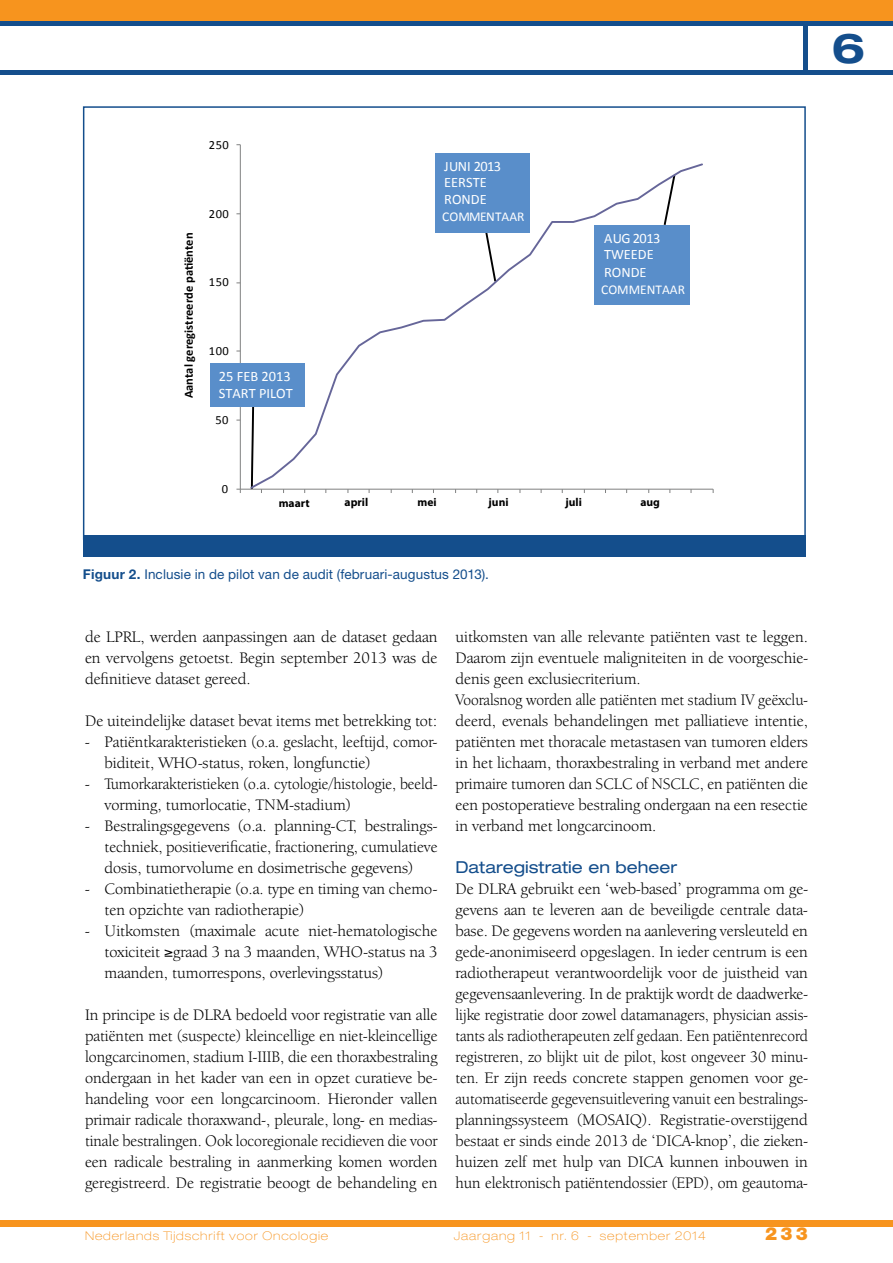
<style>
.page{position:relative;width:893px;height:1263px;background:#fff}
.page>*{position:absolute;margin:0;border:0;box-sizing:border-box;transform-origin:0 0}
.t1{font:700 expanded 41.25px "Helvetica Neue LT Std";color:#144e8c}
.t2{font:900 18px "Helvetica Neue LT Std";color:#f7941e}
.t3{font:16.5px/21px "Berkeley Oldstyle IT Cby BT";color:#000;text-align:justify}
.t4{font:expanded 16.5px "Helvetica Neue LT Std";color:#144e8c}
.t5{font:14.4px/16.8px "Calibri";color:#fff}
.t6{font:13.5px "Helvetica Neue LT Std";letter-spacing:.01em;color:#144e8c}
.t7{font:13.5px "Calibri";color:#fff}
.t8{font:700 12.45px "Calibri";color:#000}
.t9{font:12.45px "Calibri";letter-spacing:.03em;color:#000}
.t10{font:100 expanded 12px "Helvetica Neue LT Std";letter-spacing:.075em;color:#f7941e}
.t11{font:700 11.55px "Myriad Pro";color:#000}
.s1{font-weight:700}
</style>
<div class="page">
<div style="left:0;top:0;width:893px;height:23px;background:#f7941e"></div>
<div style="left:0;top:1220px;width:893px;height:7px;background:#f7941e"></div>
<hr style="left:0;top:70px;width:893px;height:4px;background:#144e8c">
<div style="left:0;top:21px;width:893px;height:5px;background:#144e8c"></div>
<hr style="left:804px;top:23px;width:4px;height:49px;background:#144e8c">
<hr style="left:240px;top:145px;width:1px;height:344px;background:#808181">
<hr style="left:240px;top:489px;width:473px;height:1px;background:#808181">
<svg style="left:249px;top:162px;width:455px;height:328px"></svg>
<div style="left:210px;top:363px;width:94px;height:43px;background:#598eca"></div>
<div style="left:435px;top:153px;width:94px;height:79px;background:#598eca"></div>
<div style="left:594px;top:225px;width:96px;height:79px;background:#598eca"></div>
<div style="left:83px;top:535px;width:723px;height:21px;background:#144e8c"></div>
<h1 class="t1" style="left:831px;top:22px;width:35px">6</h1>
<p class="t9" style="left:209px;top:137px;width:21px">250</p>
<p class="t8" style="left:181px;top:398px;width:167px;rotate:-90deg">Aantal geregistreerde patiënten</p>
<p class="t9" style="left:209px;top:206px;width:21px">200</p>
<p class="t9" style="left:209px;top:274px;width:21px">150</p>
<p class="t9" style="left:209px;top:343px;width:21px">100</p>
<p class="t5" style="left:219px;top:367px;width:75px;line-height:17.2px">25 FEB 2013<br>START PILOT</p>
<p class="t9" style="left:215px;top:412px;width:15px">50</p>
<p class="t5" style="left:444px;top:157px;width:59px">JUNI 2013<br>EERSTE<br>RONDE</p>
<p class="t7" style="left:442px;top:208px;width:84px">COMMENTAAR</p>
<p class="t5" style="left:604px;top:230px;width:58px">AUG 2013<br>TWEEDE<br>RONDE</p>
<p class="t7" style="left:601px;top:281px;width:85px">COMMENTAAR</p>
<p class="t9" style="left:222px;top:481px;width:8px">0</p>
<p class="t11" style="left:279px;top:496px;width:32px">maart</p>
<p class="t11" style="left:345px;top:495px;width:25px">april</p>
<p class="t11" style="left:418px;top:494px;width:21px">mei</p>
<p class="t11" style="left:489px;top:494px;width:21px">juni</p>
<p class="t11" style="left:565px;top:495px;width:18px">juli</p>
<p class="t11" style="left:640px;top:495px;width:21px">aug</p>
<p class="t6" style="left:83px;top:566px;width:407px"><span class="s1">Figuur 2.</span> Inclusie in de pilot van de audit (februari-augustus 2013).</p>
<p class="t3" style="left:85px;top:626px;width:354px">de LPRL, werden aanpassingen aan de dataset gedaan en vervolgens getoetst. Begin september 2013 was de definitieve dataset gereed.</p>
<p class="t3" style="left:85px;top:710px;width:354px">De uiteindelijke dataset bevat items met betrekking tot:</p>
<p class="t3" style="left:105px;top:731px;width:334px;text-indent:-20px">- Patiëntkarakteristieken (o.a. geslacht, leeftijd, comor&shy;biditeit, WHO-status, roken, longfunctie)</p>
<p class="t3" style="left:105px;top:773px;width:334px;text-indent:-19px">- Tumorkarakteristieken (o.a. cytologie/histologie, beeld&shy;vorming, tumorlocatie, TNM-stadium)</p>
<p class="t3" style="left:105px;top:815px;width:334px;text-indent:-20px">- Bestralingsgegevens (o.a. planning-CT, bestralings&shy;techniek, positieverificatie, fractionering, cumulatieve dosis, tumorvolume en dosimetrische gegevens)</p>
<p class="t3" style="left:105px;top:878px;width:334px;text-indent:-20px">- Combinatietherapie (o.a. type en timing van chemo&shy;ten opzichte van radiotherapie)</p>
<p class="t3" style="left:105px;top:920px;width:334px;text-indent:-20px">- Uitkomsten (maximale acute niet-hematologische toxiciteit ≥graad 3 na 3 maanden, WHO-status na 3 maanden, tumorrespons, overlevingsstatus)</p>
<p class="t3" style="left:85px;top:1004px;width:354px">In principe is de DLRA bedoeld voor registratie van alle patiënten met (suspecte) kleincellige en niet-kleincellige longcarcinomen, stadium I-IIIB, die een thoraxbestraling ondergaan in het kader van een in opzet curatieve be&shy;handeling voor een longcarcinoom. Hieronder vallen primair radicale thoraxwand-, pleurale, long- en medias&shy;tinale bestralingen. Ook locoregionale recidieven die voor een radicale bestraling in aanmerking komen worden geregistreerd. De registratie beoogt de behandeling en</p>
<p class="t3" style="left:455px;top:626px;width:354px;text-align:left">uitkomsten van alle relevante patiënten vast te leggen.<br>Daarom zijn eventuele maligniteiten in de voorgeschie&shy;denis geen exclusiecriterium.<br>Vooralsnog worden alle patiënten met stadium IV geëxclu&shy;deerd, evenals behandelingen met palliatieve intentie, patiënten met thoracale metastasen van tumoren elders in het lichaam, thoraxbestraling in verband met andere primaire tumoren dan SCLC of NSCLC, en patiënten die een postoperatieve bestraling ondergaan na een resectie in verband met longcarcinoom.</p>
<p class="t4" style="left:455px;top:857px;width:223px">Dataregistratie en beheer</p>
<p class="t3" style="left:455px;top:878px;width:354px">De DLRA gebruikt een ‘web-based’ programma om ge&shy;gevens aan te leveren aan de beveiligde centrale data&shy;base. De gegevens worden na aanlevering versleuteld en gede-anonimiseerd opgeslagen. In ieder centrum is een radiotherapeut verantwoordelijk voor de juistheid van gegevensaanlevering. In de praktijk wordt de daadwerke&shy;lijke registratie door zowel datamanagers, physician assis&shy;tants als radiotherapeuten zelf gedaan. Een patiëntenrecord registreren, zo blijkt uit de pilot, kost ongeveer 30 minu&shy;ten. Er zijn reeds concrete stappen genomen voor ge&shy;automatiseerde gegevensuitlevering vanuit een bestralings&shy;planningssysteem (MOSAIQ). Registratie-overstijgend bestaat er sinds einde 2013 de ‘DICA-knop’, die zieken&shy;huizen zelf met hulp van DICA kunnen inbouwen in hun elektronisch patiëntendossier (EPD), om geautoma-</p>
<p class="t2" style="left:765px;top:1222px;width:44px">233</p>
<p class="t10" style="left:85px;top:1228px;width:245px">Nederlands Tijdschrift voor Oncologie</p>
<p class="t10" style="left:454px;top:1228px;width:253px">Jaargang 11 - nr. 6 - september 2014</p>
</div>
